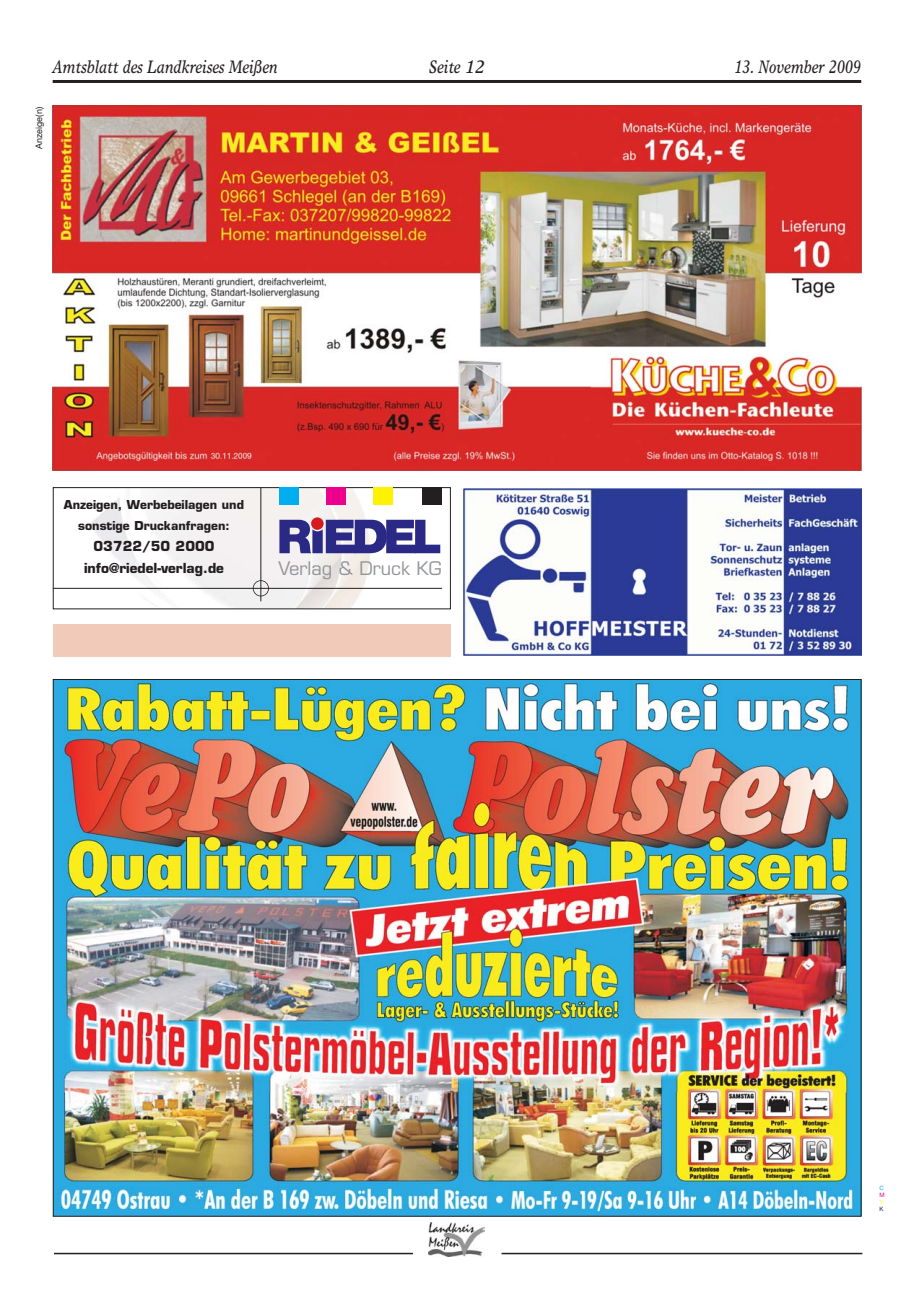
<style>
.page{position:relative;width:915px;height:1297px;background:#fff}
.page>*{position:absolute;margin:0;border:0;box-sizing:border-box;transform-origin:0 0}
.t1{font:18.3px "Eurostile";color:#939598}
.t2{font:italic 18px "Times Europa";color:#231f20;scale:.8 1}
.t3{font:700 13.5px/21.6px "Eurostile";color:#231f20;text-align:center}
.t4{font:700 12px/21px "Eurostile";color:#231f20;text-align:center}
.t5{font:9px "Helvetica Neue";color:#231f20}
.t6{font:6px "Helvetica Neue";color:#00adef}
.t7{font:6px "Helvetica Neue";color:#ec008c}
.t8{font:6px "Helvetica Neue";color:#fff200}
.t9{font:6px "Helvetica Neue";color:#231f20}
</style>
<div class="page">
<hr style="left:53px;top:80px;width:807px;height:3px;background:#231f20">
<img style="left:428px;top:1222px;width:56px;height:34px">
<hr style="left:54px;top:1253px;width:359px;height:1px;background:#231f20">
<hr style="left:501px;top:1253px;width:361px;height:1px;background:#231f20">
<img style="left:53px;top:106px;width:808px;height:365px">
<img style="left:55px;top:681px;width:804px;height:533px">
<img style="left:463px;top:489px;width:398px;height:166px">
<img style="left:55px;top:489px;width:353px;height:118px">
<div style="left:53px;top:487px;width:397px;height:122px;border:1px solid #231f20"></div>
<div style="left:279px;top:488px;width:19px;height:17px;background:#00adef"></div>
<div style="left:326px;top:488px;width:19px;height:17px;background:#ec008c"></div>
<div style="left:373px;top:488px;width:20px;height:17px;background:#fff200"></div>
<div style="left:422px;top:488px;width:20px;height:17px;background:#231f20"></div>
<hr style="left:260px;top:487px;width:1px;height:114px;background:#231f20">
<hr style="left:53px;top:588px;width:389px;height:1px;background:#231f20">
<div style="left:253px;top:580px;width:16px;height:16px;border:2px solid #231f20;border-radius:50%"></div>
<svg style="left:311px;top:517px;width:12px;height:13px"></svg>
<svg style="left:279px;top:520px;width:161px;height:33px"></svg>
<div style="left:53px;top:624px;width:397px;height:32px;background:#f1cab9"></div>
<p class="t2" style="left:53px;top:60px;width:283px">Amtsblatt des Landkreises Meißen</p>
<p class="t2" style="left:429px;top:60px;width:71px">Seite 12</p>
<p class="t2" style="left:733px;top:60px;width:160px">13. November 2009</p>
<p class="t5" style="left:36px;top:149px;width:43px;rotate:-90deg">Anzeige(n)</p>
<p class="t4" style="left:64px;top:495px;width:181px">Anzeigen, Werbebeilagen und sonstige Druckanfragen:</p>
<p class="t3" style="left:84px;top:537px;width:141px">03722/50 2000 info@riedel-verlag.de</p>
<p class="t1" style="left:278px;top:561px;width:164px">Verlag &amp; Druck KG</p>
<p class="t6" style="left:879px;top:1185px;width:6px">C</p>
<p class="t7" style="left:879px;top:1192px;width:7px">M</p>
<p class="t8" style="left:879px;top:1200px;width:5px">Y</p>
<p class="t9" style="left:879px;top:1207px;width:6px">K</p>
</div>
